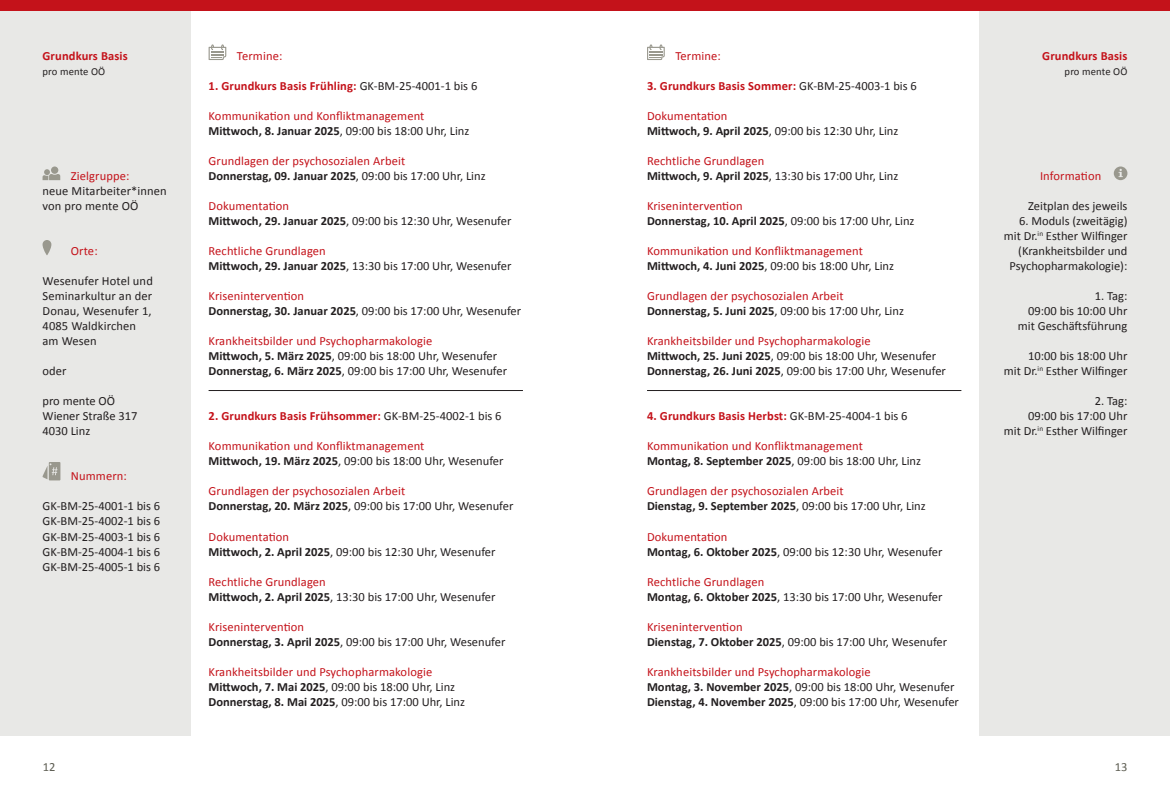
<style>
.page{position:relative;width:1170px;height:798px;background:#fff}
.page>*{position:absolute;margin:0;border:0;box-sizing:border-box;transform-origin:0 0}
.t1{font:12.5px/15px "Calibri";color:#231f20}
.t2{font:12.5px/15px "Calibri";letter-spacing:.01em;color:#c4121a}
.t3{font:700 12.5px "Calibri";letter-spacing:.01em;color:#c4121a}
.t4{font:700 12.5px/15px "Calibri";color:#231f20}
.t5{font:12.5px "Calibri";color:#5f5f54}
.t6{font:10.62px "Calibri";letter-spacing:.01em;color:#231f20}
.s1{font-weight:400;color:#231f20}
.s2{font-weight:700;color:#231f20}
.s3{color:#231f20}
.s4{color:#c4121a}
.s5{font-weight:700}
.s6{font-weight:400;color:#c4121a}
.s7{font-weight:400}
</style>
<div class="page">
<div style="left:979px;top:0;width:190px;height:735px;background:#e8e8e6"></div>
<div style="left:0;top:0;width:191px;height:735px;background:#e8e8e6"></div>
<div style="left:0;top:0;width:1169px;height:11px;background:#c4121a"></div>
<div style="left:51px;top:166px;width:7px;height:8px;background:#99988e;border-radius:50%"></div>
<svg style="left:43px;top:169px;width:17px;height:11px"></svg>
<svg style="left:43px;top:240px;width:8px;height:15px"></svg>
<svg style="left:42px;top:462px;width:18px;height:18px"></svg>
<svg style="left:1113px;top:166px;width:14px;height:14px"></svg>
<hr style="left:208px;top:390px;width:315px;height:1px;background:#231f20">
<svg style="left:208px;top:44px;width:18px;height:16px"></svg>
<hr style="left:647px;top:390px;width:314px;height:1px;background:#231f20">
<svg style="left:647px;top:44px;width:17px;height:16px"></svg>
<p class="t3" style="left:43px;top:48px;width:87px">Grundkurs Basis</p>
<p class="t6" style="left:43px;top:65px;width:64px">pro mente OÖ</p>
<p class="t2" style="left:71px;top:168px;width:60px">Zielgruppe:</p>
<p class="t1" style="left:43px;top:183px;width:126px">neue Mitarbeiter*innen von pro mente OÖ</p>
<p class="t2" style="left:71px;top:243px;width:28px">Orte:</p>
<p class="t1" style="left:43px;top:273px;width:112px">Wesenufer Hotel und<br>Seminarkultur an der<br>Donau, Wesenufer 1,<br>4085 Waldkirchen am Wesen</p>
<p class="t1" style="left:43px;top:363px;width:26px">oder</p>
<p class="t1" style="left:43px;top:393px;width:96px">pro mente OÖ<br>Wiener Straße 317<br>4030 Linz</p>
<p class="t2" style="left:71px;top:468px;width:57px">Nummern:</p>
<p class="t1" style="left:43px;top:498px;width:119px;text-align:justify">GK-BM-25-4001-1 bis 6<br>GK-BM-25-4002-1 bis 6<br>GK-BM-25-4003-1 bis 6<br>GK-BM-25-4004-1 bis 6<br>GK-BM-25-4005-1 bis 6</p>
<p class="t2" style="left:237px;top:48px;width:47px">Termine:</p>
<p class="t3" style="left:208px;top:78px;width:270px">1. Grundkurs Basis Frühling: <span class="s1">GK-BM-25-4001-1 bis 6</span></p>
<p class="t2" style="left:208px;top:108px;width:262px">Kommunikation und Konfliktmanagement<br><span class="s2">Mittwoch, 8. Januar 2025</span><span class="s3">, 09:00 bis 18:00 Uhr, Linz</span></p>
<p class="t2" style="left:208px;top:153px;width:278px">Grundlagen der psychosozialen Arbeit<br><span class="s2">Donnerstag, 09. Januar 2025</span><span class="s3">, 09:00 bis 17:00 Uhr, Linz</span></p>
<p class="t1" style="left:208px;top:198px;width:304px"><span class="s4">Dokumentation<br></span><span class="s5">Mittwoch, 29. Januar 2025</span>, 09:00 bis 12:30 Uhr, Wesenufer</p>
<p class="t1" style="left:208px;top:243px;width:304px"><span class="s4">Rechtliche Grundlagen<br></span><span class="s5">Mittwoch, 29. Januar 2025</span>, 13:30 bis 17:00 Uhr, Wesenufer</p>
<p class="t1" style="left:208px;top:288px;width:314px"><span class="s4">Krisenintervention<br></span><span class="s5">Donnerstag, 30. Januar 2025</span>, 09:00 bis 17:00 Uhr, Wesenufer</p>
<p class="t1" style="left:208px;top:333px;width:300px"><span class="s4">Krankheitsbilder und Psychopharmakologie<br></span><span class="s5">Mittwoch, 5. März 2025</span>, 09:00 bis 18:00 Uhr, Wesenufer<br><span class="s5">Donnerstag, 6. März 2025</span>, 09:00 bis 17:00 Uhr, Wesenufer</p>
<p class="t3" style="left:208px;top:408px;width:294px">2. Grundkurs Basis Frühsommer: <span class="s1">GK-BM-25-4002-1 bis 6</span></p>
<p class="t2" style="left:208px;top:438px;width:296px">Kommunikation und Konfliktmanagement<br><span class="s2">Mittwoch, 19. März 2025</span><span class="s3">, 09:00 bis 18:00 Uhr, Wesenufer</span></p>
<p class="t2" style="left:208px;top:483px;width:306px">Grundlagen der psychosozialen Arbeit<br><span class="s2">Donnerstag, 20. März 2025</span><span class="s3">, 09:00 bis 17:00 Uhr, Wesenufer</span></p>
<p class="t1" style="left:208px;top:528px;width:288px"><span class="s4">Dokumentation<br></span><span class="s5">Mittwoch, 2. April 2025</span>, 09:00 bis 12:30 Uhr, Wesenufer</p>
<p class="t1" style="left:208px;top:573px;width:288px"><span class="s4">Rechtliche Grundlagen<br></span><span class="s5">Mittwoch, 2. April 2025</span>, 13:30 bis 17:00 Uhr, Wesenufer</p>
<p class="t1" style="left:208px;top:618px;width:298px"><span class="s4">Krisenintervention<br></span><span class="s5">Donnerstag, 3. April 2025</span>, 09:00 bis 17:00 Uhr, Wesenufer</p>
<p class="t1" style="left:208px;top:663px;width:258px"><span class="s4">Krankheitsbilder und Psychopharmakologie<br></span><span class="s5">Mittwoch, 7. Mai 2025</span>, 09:00 bis 18:00 Uhr, Linz<br><span class="s5">Donnerstag, 8. Mai 2025</span>, 09:00 bis 17:00 Uhr, Linz</p>
<p class="t2" style="left:675px;top:48px;width:47px">Termine:</p>
<p class="t3" style="left:647px;top:78px;width:271px">3. Grundkurs Basis Sommer: <span class="s1">GK-BM-25-4003-1 bis 6</span></p>
<p class="t1" style="left:647px;top:108px;width:253px"><span class="s4">Dokumentation<br></span><span class="s5">Mittwoch, 9. April 2025</span>, 09:00 bis 12:30 Uhr, Linz</p>
<p class="t1" style="left:647px;top:153px;width:253px"><span class="s4">Rechtliche Grundlagen<br></span><span class="s5">Mittwoch, 9. April 2025</span>, 13:30 bis 17:00 Uhr, Linz</p>
<p class="t4" style="left:647px;top:198px;width:269px"><span class="s6">Krisenintervention<br></span>Donnerstag, 10. April 2025<span class="s7">, 09:00 bis 17:00 Uhr, Linz</span></p>
<p class="t2" style="left:647px;top:243px;width:248px">Kommunikation und Konfliktmanagement<br><span class="s2">Mittwoch, 4. Juni 2025</span><span class="s3">, 09:00 bis 18:00 Uhr, Linz</span></p>
<p class="t2" style="left:647px;top:288px;width:258px">Grundlagen der psychosozialen Arbeit<br><span class="s2">Donnerstag, 5. Juni 2025</span><span class="s3">, 09:00 bis 17:00 Uhr, Linz</span></p>
<p class="t1" style="left:647px;top:333px;width:300px"><span class="s4">Krankheitsbilder und Psychopharmakologie<br></span><span class="s5">Mittwoch, 25. Juni 2025</span>, 09:00 bis 18:00 Uhr, Wesenufer<br><span class="s5">Donnerstag, 26. Juni 2025</span>, 09:00 bis 17:00 Uhr, Wesenufer</p>
<p class="t3" style="left:647px;top:408px;width:262px">4. Grundkurs Basis Herbst: <span class="s1">GK-BM-25-4004-1 bis 6</span></p>
<p class="t2" style="left:647px;top:438px;width:275px">Kommunikation und Konfliktmanagement<br><span class="s2">Montag, 8. September 2025</span><span class="s3">, 09:00 bis 18:00 Uhr, Linz</span></p>
<p class="t2" style="left:647px;top:483px;width:280px">Grundlagen der psychosozialen Arbeit<br><span class="s2">Dienstag, 9. September 2025</span><span class="s3">, 09:00 bis 17:00 Uhr, Linz</span></p>
<p class="t1" style="left:647px;top:528px;width:297px"><span class="s4">Dokumentation<br></span><span class="s5">Montag, 6. Oktober 2025</span>, 09:00 bis 12:30 Uhr, Wesenufer</p>
<p class="t1" style="left:647px;top:573px;width:297px"><span class="s4">Rechtliche Grundlagen<br></span><span class="s5">Montag, 6. Oktober 2025</span>, 13:30 bis 17:00 Uhr, Wesenufer</p>
<p class="t1" style="left:647px;top:618px;width:301px"><span class="s4">Krisenintervention<br></span><span class="s5">Dienstag, 7. Oktober 2025</span>, 09:00 bis 17:00 Uhr, Wesenufer</p>
<p class="t1" style="left:647px;top:663px;width:313px"><span class="s4">Krankheitsbilder und Psychopharmakologie<br></span><span class="s5">Montag, 3. November 2025</span>, 09:00 bis 18:00 Uhr, Wesenufer<br><span class="s5">Dienstag, 4. November 2025</span>, 09:00 bis 17:00 Uhr, Wesenufer</p>
<p class="t3" style="left:1042px;top:48px;width:87px">Grundkurs Basis</p>
<p class="t6" style="left:1064px;top:65px;width:64px">pro mente OÖ</p>
<p class="t2" style="left:1039px;top:168px;width:63px">Information</p>
<p class="t1" style="left:1028px;top:198px;width:101px">Zeitplan des jeweils</p>
<p class="t1" style="left:1003px;top:213px;width:125px;text-align:right">6. Moduls (zweitägig) mit Dr.<sup>in</sup> Esther Wilfinger (Krankheitsbilder und<br>Psychopharmakologie):</p>
<p class="t1" style="left:1017px;top:288px;width:111px;text-align:right">1. Tag:<br>09:00 bis 10:00 Uhr mit Geschäftsführung</p>
<p class="t1" style="left:1003px;top:348px;width:125px;text-align:right">10:00 bis 18:00 Uhr<br>mit Dr.<sup>in</sup> Esther Wilfinger</p>
<p class="t1" style="left:1003px;top:393px;width:125px;text-align:right">2. Tag:<br>09:00 bis 17:00 Uhr<br>mit Dr.<sup>in</sup> Esther Wilfinger</p>
<p class="t5" style="left:43px;top:759px;width:14px">12</p>
<p class="t5" style="left:1114px;top:759px;width:14px">13</p>
</div>
